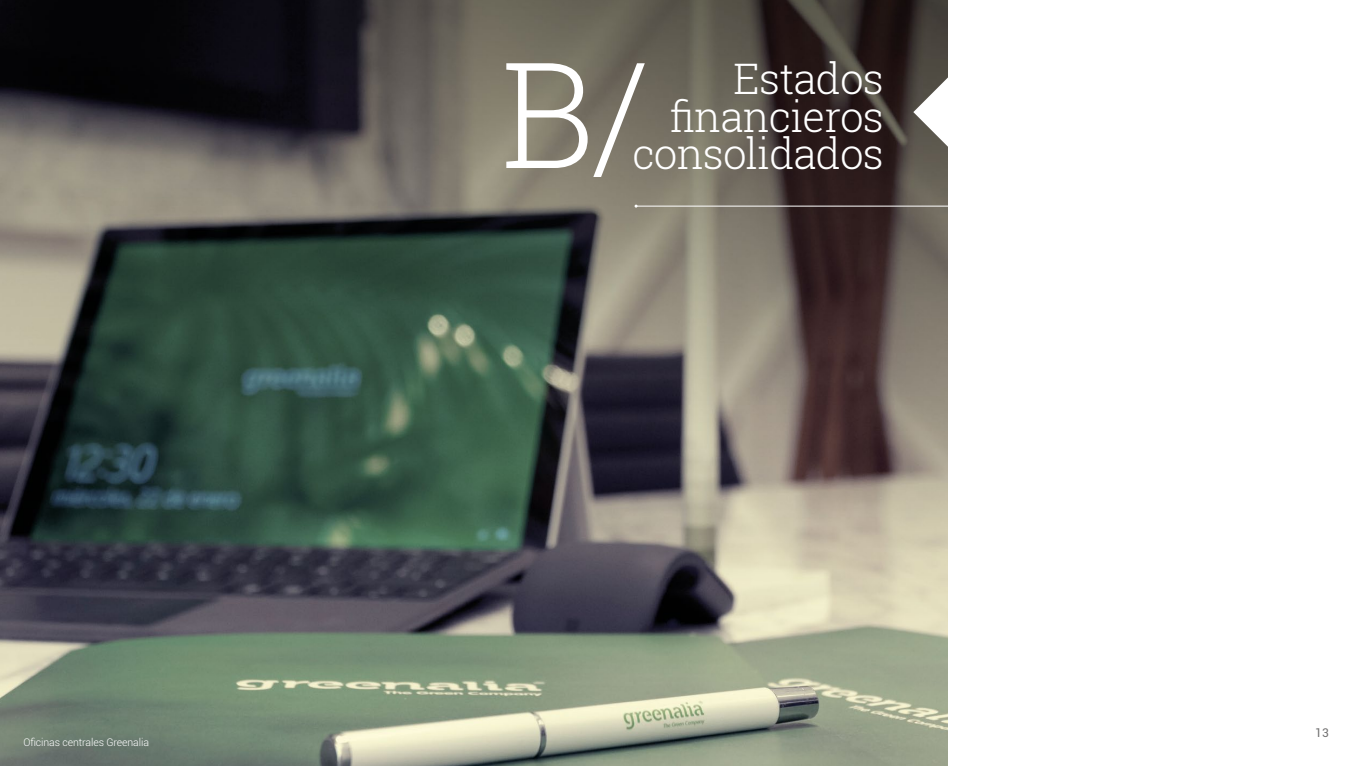
<style>
.page{position:relative;width:1361px;height:766px;background:#fff}
.page>*{position:absolute;margin:0;border:0;box-sizing:border-box;transform-origin:0 0}
.t1{font:300 147.15px "Roboto Slab";color:#fff}
.t2{font:300 42px/37.5px "Roboto Slab";letter-spacing:-.02em;color:#fff;text-align:right}
.t3{font:12px "Roboto";color:#706f6f}
.t4{font:300 10.5px "Roboto";letter-spacing:-.01em;color:#fff}
</style>
<div class="page">
<img style="left:0;top:0;width:913px;height:765px">
<hr style="left:636px;top:206px;width:330px;height:1px;background:#fff">
<svg style="left:913px;top:0;width:35px;height:765px;background:#969282"></svg>
<p class="t4" style="left:23px;top:735px;width:127px">Oficinas centrales Greenalia</p>
<p class="t2" style="left:670px;top:59px;width:215px">Estados financieros</p>
<h1 class="t1" style="left:501px;top:14px;width:151px">B/</h1>
<p class="t2" style="left:632px;top:134px;width:253px">consolidados</p>
<p class="t3" style="left:1315px;top:723px;width:15px">13</p>
</div>
